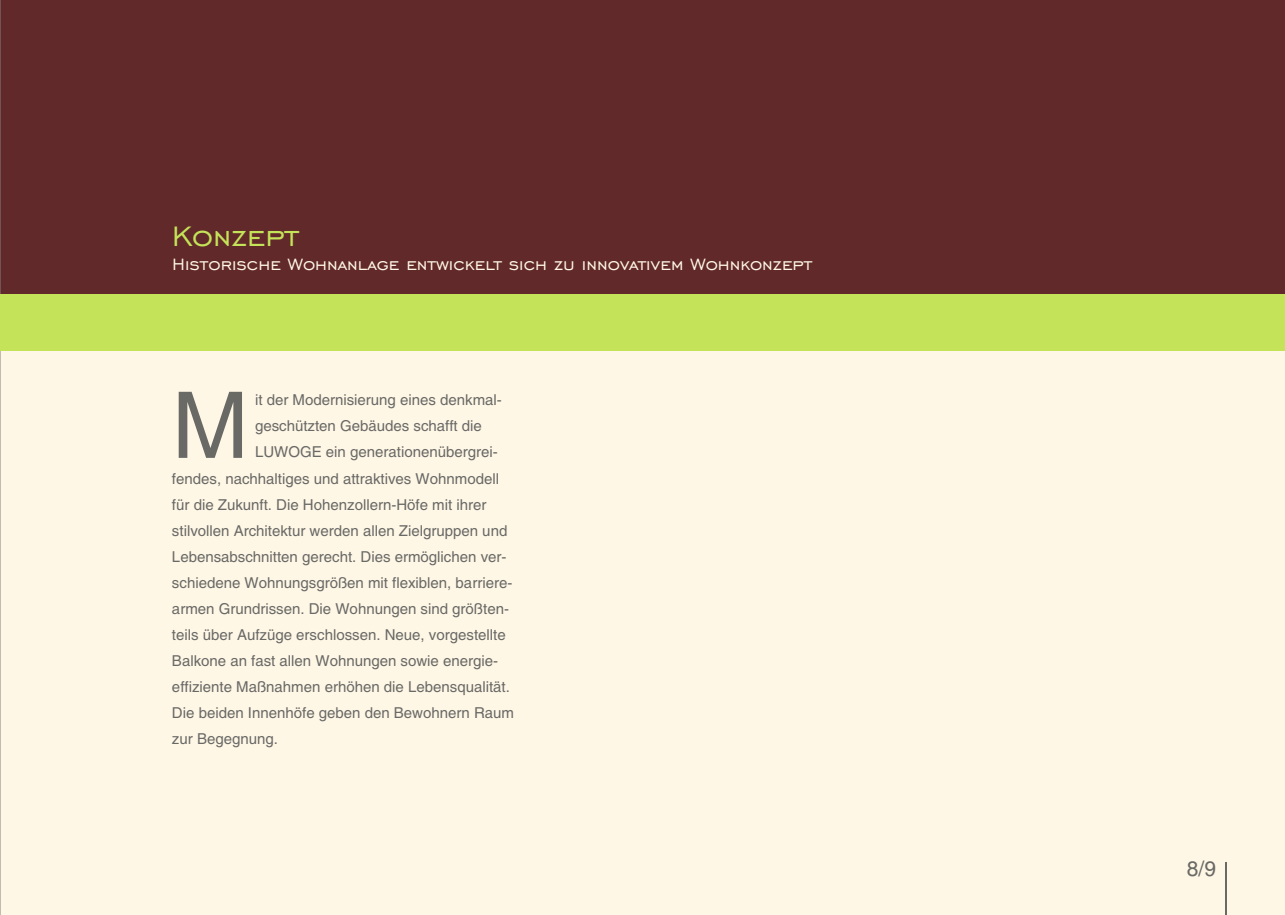
<style>
.page{position:relative;width:1285px;height:915px;background:#fff}
.page>*{position:absolute;margin:0;border:0;box-sizing:border-box;transform-origin:0 0}
.t1{font:91.95px "Helvetica";color:#696966}
.t2{font:36px "Engravers Gothic BT";color:#c4e359}
.t3{font:21px "Engravers Gothic BT";color:#fff7e6}
.t4{font:21px "Helvetica";color:#696966}
.t5{font:15px "Helvetica";color:#696966}
</style>
<div class="page">
<div style="left:0;top:0;width:1284px;height:294px;background:#612929"></div>
<div style="left:0;top:350px;width:1284px;height:564px;background:#fff7e6"></div>
<svg style="left:0;top:0;width:1px;height:914px"></svg>
<div style="left:0;top:294px;width:1284px;height:56px;background:#c4e359"></div>
<hr style="left:1224px;top:861px;width:2px;height:53px;background:#696966">
<h2 class="t2" style="left:172px;top:219px;width:129px">Konzept</h2>
<h3 class="t3" style="left:172px;top:254px;width:641px">Historische Wohnanlage entwickelt sich zu innovativem Wohnkonzept</h3>
<h1 class="t1" style="left:172px;top:391px;width:78px">M</h1>
<p class="t5" style="left:255px;top:394px;width:248px">it der Modernisierung eines denkmal-</p>
<p class="t5" style="left:255px;top:420px;width:228px">geschützten Gebäudes schafft die</p>
<p class="t5" style="left:255px;top:446px;width:244px">LUWOGE ein generationenübergrei-</p>
<p class="t5" style="left:172px;top:472px;width:328px">fendes, nachhaltiges und attraktives Wohnmodell</p>
<p class="t5" style="left:172px;top:498px;width:316px">für die Zukunft. Die Hohenzollern-Höfe mit ihrer</p>
<p class="t5" style="left:172px;top:524px;width:337px">stilvollen Architektur werden allen Zielgruppen und</p>
<p class="t5" style="left:172px;top:550px;width:336px">Lebensabschnitten gerecht. Dies ermöglichen ver-</p>
<p class="t5" style="left:172px;top:576px;width:342px">schiedene Wohnungsgrößen mit flexiblen, barriere-</p>
<p class="t5" style="left:172px;top:602px;width:338px">armen Grundrissen. Die Wohnungen sind größten-</p>
<p class="t5" style="left:172px;top:628px;width:335px">teils über Aufzüge erschlossen. Neue, vorgestellte</p>
<p class="t5" style="left:172px;top:654px;width:327px">Balkone an fast allen Wohnungen sowie energie-</p>
<p class="t5" style="left:172px;top:680px;width:339px">effiziente Maßnahmen erhöhen die Lebensqualität.</p>
<p class="t5" style="left:172px;top:706px;width:343px">Die beiden Innenhöfe geben den Bewohnern Raum</p>
<p class="t5" style="left:172px;top:732px;width:107px">zur Begegnung.</p>
<h3 class="t4" style="left:1186px;top:860px;width:31px">8/9</h3>
</div>
